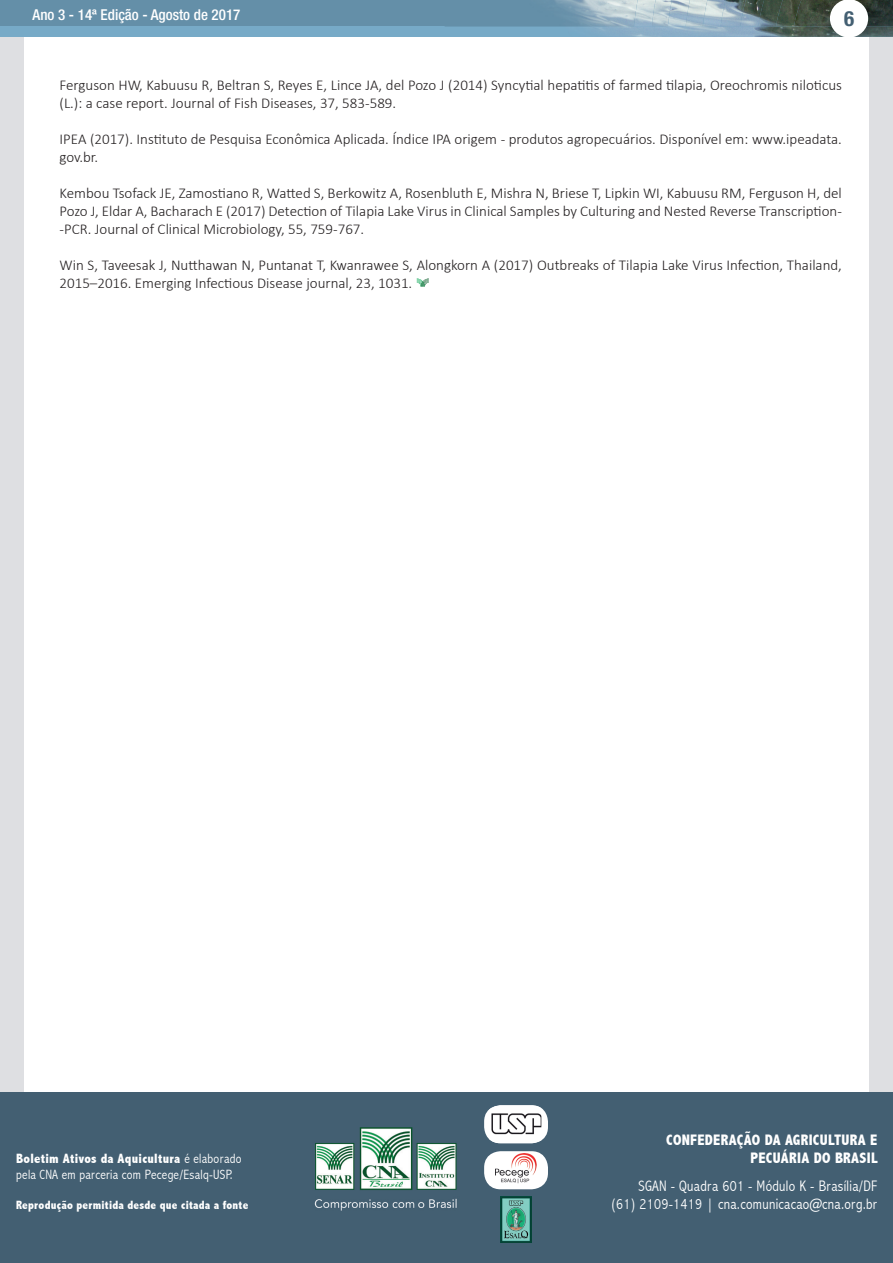
<style>
.page{position:relative;width:893px;height:1263px;background:#fff}
.page>*{position:absolute;margin:0;border:0;box-sizing:border-box;transform-origin:0 0}
.t1{font:700 condensed 21px "Helvetica Neue LT Std";color:#435f72}
.t2{font:300 condensed 15.3px/18.3px "Abadi";letter-spacing:.02em;color:#fff;text-align:right}
.t3{font:800 condensed 15.3px/18.3px "Abadi";letter-spacing:.02em;color:#fff;text-align:right}
.t4{font:300 15px/18px "Calibri";color:#231f20}
.t5{font:500 condensed 15px "Helvetica Neue LT Std";color:#fff}
.t6{font:300 condensed 13.5px/16.2px "Abadi";letter-spacing:.02em;color:#fff}
.t7{font:800 condensed 12px "Abadi";letter-spacing:.02em;color:#fff}
.s1{font-weight:800}
</style>
<div class="page">
<div style="left:0;top:13px;width:893px;height:1250px;background:#dedfe2"></div>
<div style="left:24px;top:13px;width:845px;height:1250px;background:#fff"></div>
<div style="left:0;top:0;width:893px;height:32px;background:#648fa8"></div>
<div style="left:0;top:27px;width:893px;height:10px;background:#77aac7"></div>
<img style="left:445px;top:0;width:448px;height:37px">
<img style="left:776px;top:0;width:25px;height:27px">
<img style="left:740px;top:0;width:24px;height:27px">
<img style="left:703px;top:0;width:22px;height:27px">
<img style="left:668px;top:0;width:22px;height:27px">
<img style="left:634px;top:0;width:22px;height:27px">
<div style="left:830px;top:0;width:38px;height:38px;background:#fff;border-radius:50%"></div>
<svg style="left:417px;top:279px;width:12px;height:8px"></svg>
<div style="left:0;top:1092px;width:893px;height:171px;background:#435f72"></div>
<img style="left:311px;top:1127px;width:157px;height:85px">
<div style="left:484px;top:1151px;width:64px;height:38px;background:#fff;border-radius:16px"></div>
<img style="left:495px;top:1153px;width:42px;height:30px">
<div style="left:484px;top:1105px;width:64px;height:38px;background:#fff;border-radius:16px"></div>
<img style="left:489px;top:1104px;width:52px;height:41px">
<img style="left:489px;top:1105px;width:52px;height:38px">
<img style="left:500px;top:1196px;width:32px;height:47px">
<p class="t5" style="left:33px;top:5px;width:209px">Ano 3 - 14ª Edição - Agosto de 2017</p>
<h1 class="t1" style="left:844px;top:6px;width:12px">6</h1>
<p class="t4" style="left:60px;top:75px;width:784px">Ferguson HW, Kabuusu R, Beltran S, Reyes E, Lince JA, del Pozo J (2014) Syncytial hepatitis of farmed tilapia, Oreochromis niloticus (L.): a case report. Journal of Fish Diseases, 37, 583-589.</p>
<p class="t4" style="left:60px;top:129px;width:784px">IPEA (2017). Instituto de Pesquisa Econômica Aplicada. Índice IPA origem - produtos agropecuários. Disponível em: www.ipeadata. gov.br.</p>
<p class="t4" style="left:60px;top:183px;width:784px;text-align:justify">Kembou Tsofack JE, Zamostiano R, Watted S, Berkowitz A, Rosenbluth E, Mishra N, Briese T, Lipkin WI, Kabuusu RM, Ferguson H, del Pozo J, Eldar A, Bacharach E (2017) Detection of Tilapia Lake Virus in Clinical Samples by Culturing and Nested Reverse Transcription--PCR. Journal of Clinical Microbiology, 55, 759-767.</p>
<p class="t4" style="left:60px;top:255px;width:784px">Win S, Taveesak J, Nutthawan N, Puntanat T, Kwanrawee S, Alongkorn A (2017) Outbreaks of Tilapia Lake Virus Infection, Thailand,<br>2015–2016. Emerging Infectious Disease journal, 23, 1031.</p>
<p class="t6" style="left:16px;top:1150px;width:227px"><span class="s1">Boletim Ativos da Aquicultura</span> é elaborado pela CNA em parceria com Pecege/Esalq-USP.</p>
<p class="t7" style="left:16px;top:1198px;width:234px">Reprodução permitida desde que citada a fonte</p>
<p class="t3" style="left:666px;top:1130px;width:213px">CONFEDERAÇÃO DA AGRICULTURA E<br>PECUÁRIA DO BRASIL</p>
<p class="t2" style="left:611px;top:1177px;width:268px">SGAN - Quadra 601 - Módulo K - Brasília/DF (61) 2109-1419 | cna.comunicacao@cna.org.br</p>
</div>
